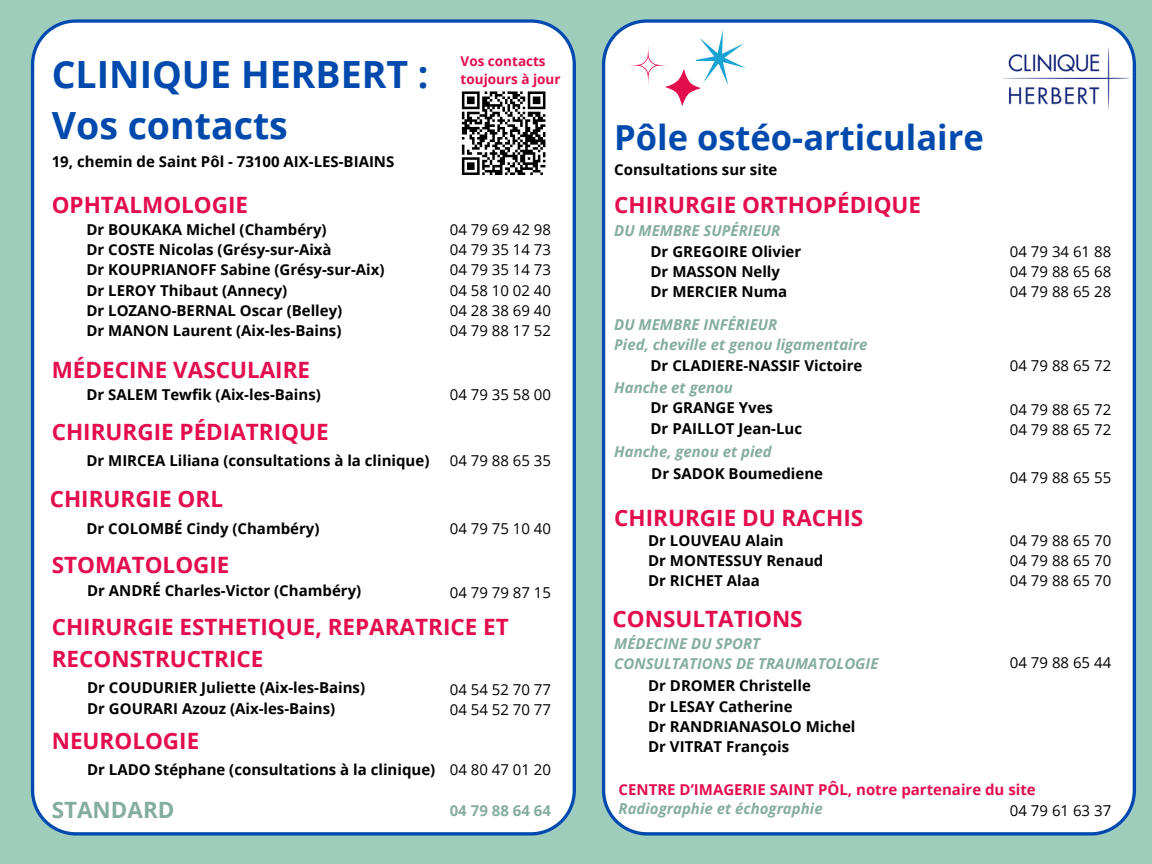
<style>
.page{position:relative;width:1152px;height:864px;background:#9ecdbc}
.page>*{position:absolute;margin:0;border:0;box-sizing:border-box;transform-origin:0 0}
.t1{font:700 37.5px/51.8px "Open Sans";color:#004aad}
.t2{font:700 34.5px "Open Sans";color:#004aad}
.t3{font:700 22.5px/31.5px "Open Sans";color:#e40d4e}
.t4{font:700 22.5px "Open Sans";color:#85ad9f}
.t5{font:700 15px/20.2px "Open Sans";color:#000}
.t6{font:15px/20.2px "Open Sans";color:#000;text-align:justify}
.t7{font:italic 700 15px/20.2px "Open Sans";color:#85ad9f}
.t8{font:700 15px "Open Sans";color:#e40d4e}
.t9{font:700 15px "Open Sans";color:#85ad9f}
.t10{font:700 13.5px/18px "Open Sans";color:#e40d4e}
</style>
<div class="page">
<div style="left:31px;top:19px;width:545px;height:817px;background:#fff"></div>
<div style="left:602px;top:19px;width:534px;height:817px;background:#fff"></div>
<img style="left:981px;top:30px;width:155px;height:99px">
<svg style="left:627px;top:30px;width:119px;height:76px;background:#f1eef3"></svg>
<div style="left:457px;top:86px;width:94px;height:94px;background:#fff"></div>
<svg style="left:461px;top:91px;width:85px;height:84px"></svg>
<h1 class="t1" style="left:52px;top:47px;width:378px">CLINIQUE HERBERT :<br>Vos contacts</h1>
<p class="t5" style="left:52px;top:151px;width:344px">19, chemin de Saint Pôl - 73100 AIX-LES-BIAINS</p>
<h4 class="t3" style="left:52px;top:188px;width:198px">OPHTALMOLOGIE</h4>
<h5 class="t10" style="left:461px;top:52px;width:101px">Vos contacts toujours à jour</h5>
<h4 class="t5" style="left:86px;top:219px;width:300px">Dr BOUKAKA Michel (Chambéry)<br>Dr COSTE Nicolas (Grésy-sur-Aixà<br>Dr KOUPRIANOFF Sabine (Grésy-sur-Aix)<br>Dr LEROY Thibaut (Annecy)<br>Dr LOZANO-BERNAL Oscar (Belley)<br>Dr MANON Laurent (Aix-les-Bains)</h4>
<h2 class="t6" style="left:450px;top:219px;width:103px">04 79 69 42 98<br>04 79 35 14 73<br>04 79 35 14 73<br>04 58 10 02 40<br>04 28 38 69 40<br>04 79 88 17 52</h2>
<h2 class="t3" style="left:52px;top:353px;width:260px">MÉDECINE VASCULAIRE</h2>
<h4 class="t5" style="left:86px;top:384px;width:236px">Dr SALEM Tewfik (Aix-les-Bains)</h4>
<h2 class="t6" style="left:450px;top:384px;width:103px">04 79 35 58 00</h2>
<h4 class="t3" style="left:52px;top:415px;width:278px">CHIRURGIE PÉDIATRIQUE</h4>
<h4 class="t5" style="left:86px;top:450px;width:345px">Dr MIRCEA Liliana (consultations à la clinique)</h4>
<h2 class="t6" style="left:450px;top:450px;width:103px">04 79 88 65 35</h2>
<h2 class="t3" style="left:50px;top:483px;width:175px">CHIRURGIE ORL</h2>
<h4 class="t5" style="left:86px;top:518px;width:235px">Dr COLOMBÉ Cindy (Chambéry)</h4>
<h2 class="t6" style="left:450px;top:518px;width:103px">04 79 75 10 40</h2>
<h4 class="t3" style="left:52px;top:548px;width:179px">STOMATOLOGIE</h4>
<h5 class="t5" style="left:87px;top:580px;width:276px">Dr ANDRÉ Charles-Victor (Chambéry)</h5>
<h5 class="t6" style="left:450px;top:582px;width:103px">04 79 79 87 15</h5>
<h2 class="t3" style="left:52px;top:611px;width:459px">CHIRURGIE ESTHETIQUE, REPARATRICE ET<br>RECONSTRUCTRICE</h2>
<h5 class="t5" style="left:87px;top:677px;width:280px">Dr COUDURIER Juliette (Aix-les-Bains)<br>Dr GOURARI Azouz (Aix-les-Bains)</h5>
<h5 class="t6" style="left:450px;top:679px;width:103px">04 54 52 70 77<br>04 54 52 70 77</h5>
<h4 class="t3" style="left:52px;top:725px;width:149px">NEUROLOGIE</h4>
<h5 class="t5" style="left:87px;top:759px;width:350px">Dr LADO Stéphane (consultations à la clinique)</h5>
<h5 class="t6" style="left:450px;top:759px;width:103px">04 80 47 01 20</h5>
<h5 class="t9" style="left:450px;top:800px;width:103px">04 79 88 64 64</h5>
<h2 class="t4" style="left:52px;top:794px;width:124px">STANDARD</h2>
<p class="t2" style="left:614px;top:113px;width:371px">Pôle ostéo-articulaire</p>
<h5 class="t5" style="left:614px;top:159px;width:165px">Consultations sur site</h5>
<h4 class="t3" style="left:614px;top:188px;width:308px">CHIRURGIE ORTHOPÉDIQUE</h4>
<p class="t7" style="left:614px;top:220px;width:168px">DU MEMBRE SUPÉRIEUR</p>
<p class="t5" style="left:651px;top:241px;width:152px">Dr GREGOIRE Olivier<br>Dr MASSON Nelly<br>Dr MERCIER Numa</p>
<p class="t7" style="left:614px;top:314px;width:255px">DU MEMBRE INFÉRIEUR<br>Pied, cheville et genou ligamentaire</p>
<h1 class="t5" style="left:651px;top:355px;width:213px">Dr CLADIERE-NASSIF Victoire</h1>
<h4 class="t7" style="left:614px;top:377px;width:120px">Hanche et genou</h4>
<h2 class="t5" style="left:651px;top:397px;width:153px">Dr GRANGE Yves<br>Dr PAILLOT Jean-Luc</h2>
<h3 class="t7" style="left:614px;top:441px;width:159px">Hanche, genou et pied</h3>
<h4 class="t5" style="left:651px;top:463px;width:173px">Dr SADOK Boumediene</h4>
<h4 class="t3" style="left:614px;top:502px;width:251px">CHIRURGIE DU RACHIS</h4>
<h4 class="t5" style="left:648px;top:530px;width:177px">Dr LOUVEAU Alain<br>Dr MONTESSUY Renaud<br>Dr RICHET Alaa</h4>
<h4 class="t3" style="left:613px;top:603px;width:192px">CONSULTATIONS</h4>
<h4 class="t7" style="left:614px;top:633px;width:266px">MÉDECINE DU SPORT<br>CONSULTATIONS DE TRAUMATOLOGIE</h4>
<h4 class="t5" style="left:648px;top:675px;width:209px">Dr DROMER Christelle<br>Dr LESAY Catherine<br>Dr RANDRIANASOLO Michel<br>Dr VITRAT François</h4>
<h4 class="t8" style="left:619px;top:779px;width:419px">CENTRE D’IMAGERIE SAINT PÔL, notre partenaire du site</h4>
<h2 class="t7" style="left:619px;top:798px;width:206px">Radiographie et échographie</h2>
<h4 class="t6" style="left:1010px;top:241px;width:103px">04 79 34 61 88<br>04 79 88 65 68<br>04 79 88 65 28</h4>
<h2 class="t6" style="left:1010px;top:355px;width:103px">04 79 88 65 72</h2>
<h3 class="t6" style="left:1010px;top:399px;width:103px">04 79 88 65 72<br>04 79 88 65 72</h3>
<h4 class="t6" style="left:1010px;top:467px;width:103px">04 79 88 65 55</h4>
<h4 class="t6" style="left:1010px;top:530px;width:103px">04 79 88 65 70<br>04 79 88 65 70<br>04 79 88 65 70</h4>
<h4 class="t6" style="left:1010px;top:652px;width:103px">04 79 88 65 44</h4>
<p class="t6" style="left:1010px;top:800px;width:103px">04 79 61 63 37</p>
</div>
